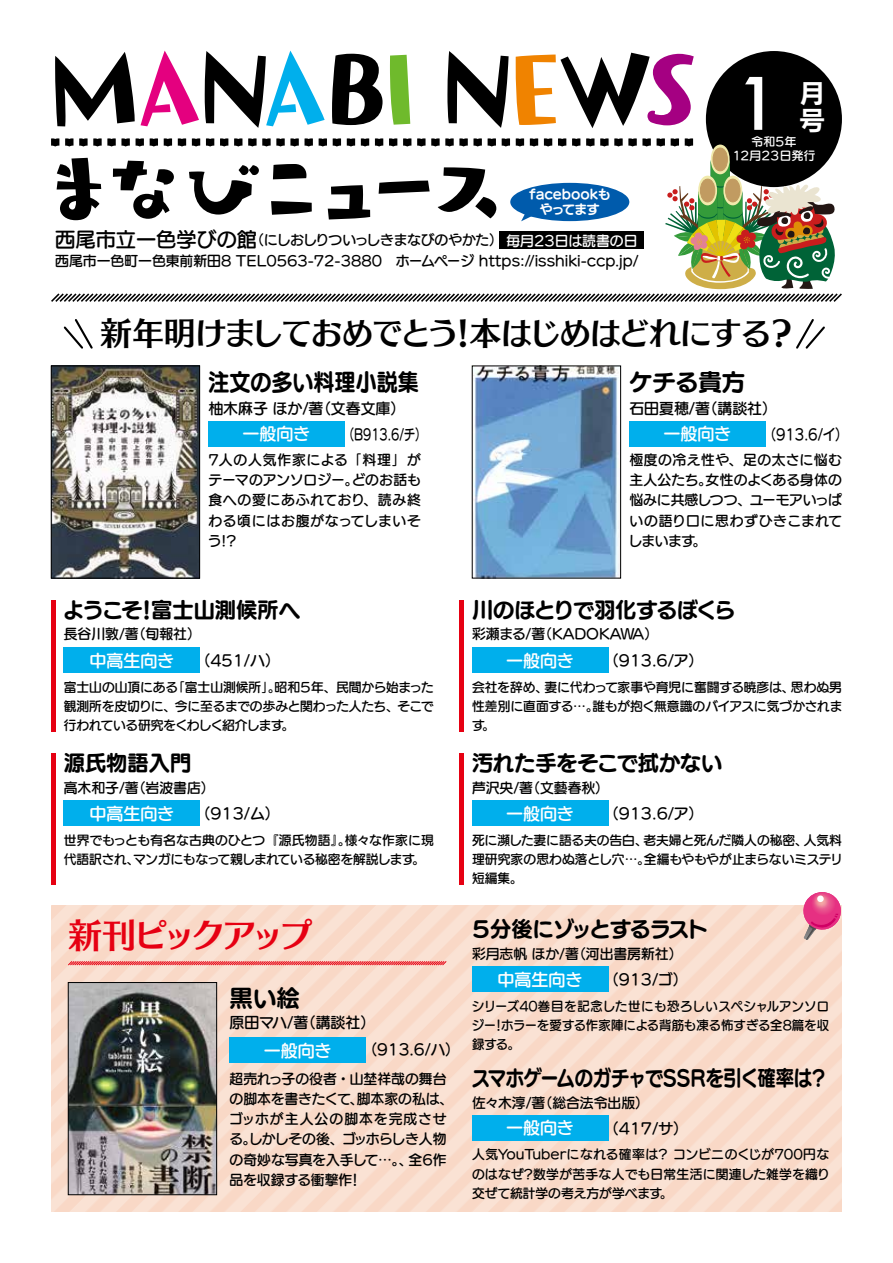
<style>
.page{position:relative;width:893px;height:1263px;background:#fff}
.page>*{position:absolute;margin:0;border:0;box-sizing:border-box;transform-origin:0 0}
.t1{font:104.1px "Baby Pop Std EB";letter-spacing:-.05em;color:#000}
.t2{font:91.35px "Baby Pop Std EB";letter-spacing:-.28em;color:#000}
.t3{font:500 70.2px "Futura";color:#fff}
.t4{font:34.05px "Skip Std B";letter-spacing:-.13em;color:#e60012}
.t5{font:31.95px "Skip Std B";letter-spacing:-.06em;color:#000}
.t6{font:25.5px/26.5px "UD Kakugo Large Pr 6 N B";color:#fff}
.t7{font:23.4px "UD Marugo Large Pr 6 N B";color:#000;scale:.9 1}
.t8{font:23.4px "UD Marugo Large Pr 6 N B";color:#000}
.t9{font:21.3px "UD Marugo Large Pr 6 N B";letter-spacing:-.01em;color:#000}
.t10{font:21.3px "UD Marugo Large Pr 6 N B";letter-spacing:-.01em;color:#000;scale:.86 1}
.t11{font:21.3px "UD Marugo Large Pr 6 N B";letter-spacing:-.045em;color:#000}
.t12{font:21.3px "UD Marugo Large Pr 6 N B";letter-spacing:-.07em;color:#000}
.t13{font:16.95px "UD Marugo Large Pr 6 N DB";color:#fff}
.t14{font:14.85px "UD Marugo Large Pr 6 N DB";color:#000}
.t15{font:14.85px "UD Marugo Large Pr 6 N DB";color:#000;scale:.74 1}
.t16{font:14.85px "UD Marugo Large Pr 6 N DB";color:#000;scale:.85 1}
.t17{font:13.8px/20.2px "UD Marugo Large Pr 6 N DB";color:#000}
.t18{font:12.75px/19.2px "UD Marugo Large Pr 6 N DB";color:#000;text-align:justify}
.t19{font:12.75px/14.9px "UD Marugo Large Pr 6 N B";color:#fff;text-align:center}
.t20{font:11.7px/13.8px "UD Marugo Large Pr 6 N DB";letter-spacing:.03em;color:#fff;text-align:center}
.s1{color:#e4007f}
.s2{color:#00afec}
.s3{color:#6fba2c}
.s4{color:#f08300}
.s5{color:#a50082}
.s6{font-size:20.25px}
.s7{color:#fff}
</style>
<div class="page">
<svg style="left:51px;top:138px;width:8px;height:9px"></svg>
<svg style="left:65px;top:138px;width:79px;height:9px"></svg>
<svg style="left:150px;top:138px;width:8px;height:9px"></svg>
<svg style="left:164px;top:138px;width:8px;height:9px"></svg>
<svg style="left:178px;top:138px;width:8px;height:9px"></svg>
<svg style="left:192px;top:138px;width:8px;height:9px"></svg>
<svg style="left:206px;top:138px;width:8px;height:9px"></svg>
<svg style="left:220px;top:138px;width:8px;height:9px"></svg>
<svg style="left:234px;top:138px;width:79px;height:9px"></svg>
<svg style="left:319px;top:138px;width:8px;height:9px"></svg>
<svg style="left:333px;top:138px;width:8px;height:9px"></svg>
<svg style="left:347px;top:138px;width:8px;height:9px"></svg>
<svg style="left:361px;top:138px;width:8px;height:9px"></svg>
<svg style="left:375px;top:138px;width:8px;height:9px"></svg>
<svg style="left:389px;top:138px;width:8px;height:9px"></svg>
<svg style="left:403px;top:138px;width:8px;height:9px"></svg>
<svg style="left:417px;top:138px;width:79px;height:9px"></svg>
<svg style="left:502px;top:138px;width:8px;height:9px"></svg>
<svg style="left:516px;top:138px;width:8px;height:9px"></svg>
<svg style="left:530px;top:138px;width:8px;height:9px"></svg>
<svg style="left:544px;top:138px;width:8px;height:9px"></svg>
<svg style="left:558px;top:138px;width:8px;height:9px"></svg>
<svg style="left:572px;top:138px;width:8px;height:9px"></svg>
<svg style="left:586px;top:138px;width:79px;height:9px"></svg>
<svg style="left:671px;top:138px;width:8px;height:9px"></svg>
<svg style="left:685px;top:138px;width:8px;height:9px"></svg>
<div style="left:706px;top:51px;width:136px;height:136px;background:#000;border-radius:50%"></div>
<img style="left:474px;top:368px;width:145px;height:208px">
<div style="left:472px;top:366px;width:149px;height:212px;border:1px solid #000"></div>
<img style="left:53px;top:368px;width:145px;height:208px">
<div style="left:51px;top:366px;width:149px;height:212px;border:1px solid #000"></div>
<img style="left:51px;top:906px;width:791px;height:306px">
<div style="left:64px;top:647px;width:136px;height:26px;background:#00afec"></div>
<div style="left:472px;top:800px;width:136px;height:26px;background:#00afec"></div>
<hr style="left:51px;top:600px;width:4px;height:131px;background:#e60012">
<hr style="left:459px;top:753px;width:4px;height:131px;background:#e60012">
<div style="left:629px;top:421px;width:136px;height:25px;background:#00afec"></div>
<div style="left:208px;top:421px;width:136px;height:25px;background:#00afec"></div>
<div style="left:472px;top:647px;width:136px;height:26px;background:#00afec"></div>
<hr style="left:459px;top:600px;width:4px;height:131px;background:#e60012">
<div style="left:64px;top:800px;width:136px;height:26px;background:#00afec"></div>
<hr style="left:51px;top:753px;width:4px;height:131px;background:#e60012">
<div style="left:472px;top:966px;width:136px;height:26px;background:#00afec"></div>
<div style="left:472px;top:1115px;width:136px;height:26px;background:#00afec"></div>
<img style="left:70px;top:984px;width:145px;height:209px">
<div style="left:68px;top:982px;width:149px;height:213px;border:1px solid #000"></div>
<div style="left:230px;top:1037px;width:136px;height:26px;background:#00afec"></div>
<img style="left:796px;top:905px;width:5px;height:20px">
<svg style="left:801px;top:892px;width:41px;height:48px;background:#e882a6"></svg>
<svg style="left:67px;top:960px;width:380px;height:6px;background:#f18381"></svg>
<svg style="left:63px;top:319px;width:30px;height:30px"></svg>
<svg style="left:796px;top:319px;width:29px;height:30px"></svg>
<svg style="left:711px;top:145px;width:19px;height:29px"></svg>
<div style="left:713px;top:148px;width:14px;height:23px;background:#c19b61;border-radius:50%"></div>
<div style="left:713px;top:148px;width:15px;height:23px;border:1px solid #c19b61;border-radius:50%"></div>
<svg style="left:51px;top:160px;width:791px;height:142px"></svg>
<h1 class="t1" style="left:47px;top:5px;width:652px">M<span class="s1">A</span>N<span class="s2">A</span>B<span class="s3">I</span> N<span class="s4">E</span>W<span class="s5">S</span></h1>
<h2 class="t2" style="left:34px;top:115px;width:483px">まなびニュース</h2>
<p class="t19" style="left:529px;top:188px;width:83px">facebookもやってます</p>
<p class="t17" style="left:55px;top:230px;width:585px;line-height:21.3px"><span class="s6">西尾市立一色学びの館</span>（にしおしりついっしきまなびのやかた）<span class="s7">毎月23日は読書の日</span>西尾市一色町一色東前新田8 TEL0563-72-3880　ホームページ https://isshiki-ccp.jp/</p>
<h3 class="t3" style="left:735px;top:56px;width:45px">1</h3>
<h3 class="t6" style="left:799px;top:81px;width:27px">月号</h3>
<p class="t20" style="left:732px;top:135px;width:85px">令和5年<br>12月23日発行</p>
<h3 class="t5" style="left:100px;top:309px;width:698px">新年明けましておめでとう！本はじめはどれにする？</h3>
<h3 class="t8" style="left:629px;top:369px;width:117px">ケチる貴方</h3>
<p class="t14" style="left:629px;top:400px;width:149px">石田夏穂/著（講談社）</p>
<h3 class="t7" style="left:208px;top:369px;width:235px">注文の多い料理小説集</h3>
<p class="t14" style="left:208px;top:400px;width:199px">柚木麻子 ほか/著（文春文庫）</p>
<h3 class="t13" style="left:242px;top:424px;width:69px">一般向き</h3>
<p class="t15" style="left:343px;top:427px;width:114px">（B913.6/チ）</p>
<h3 class="t13" style="left:663px;top:424px;width:69px">一般向き</h3>
<p class="t16" style="left:763px;top:427px;width:101px">（913.6/イ）</p>
<p class="t17" style="left:208px;top:450px;width:215px;text-align:justify">7人の人気作家による「料理」がテーマのアンソロジー。どのお話も食への愛にあふれており、読み終わる頃にはお腹がなってしまいそう!?</p>
<p class="t17" style="left:628px;top:450px;width:215px;text-align:justify">極度の冷え性や、足の太さに悩む主人公たち。女性のよくある身体の悩みに共感しつつ、ユーモアいっぱいの語り口に思わずひきこまれてしまいます。</p>
<h3 class="t9" style="left:63px;top:598px;width:238px">ようこそ！富士山測候所へ</h3>
<p class="t17" style="left:64px;top:624px;width:139px">長谷川敦/著（旬報社）</p>
<h3 class="t13" style="left:89px;top:651px;width:86px">中高生向き</h3>
<p class="t14" style="left:196px;top:652px;width:86px">（451/ハ）</p>
<p class="t18" style="left:64px;top:678px;width:372px">富士山の山頂にある「富士山測候所」。昭和５年、民間から始まった観測所を皮切りに、今に至るまでの歩みと関わった人たち、そこで行われている研究をくわしく紹介します。</p>
<h3 class="t11" style="left:472px;top:598px;width:265px">川のほとりで羽化するぼくら</h3>
<p class="t17" style="left:472px;top:624px;width:188px">彩瀬まる/著（KADOKAWA）</p>
<p class="t18" style="left:472px;top:678px;width:372px">会社を辞め、妻に代わって家事や育児に奮闘する暁彦は、思わぬ男性差別に直面する…。誰もが抱く無意識のバイアスに気づかされます。</p>
<h3 class="t13" style="left:506px;top:651px;width:69px">一般向き</h3>
<p class="t14" style="left:604px;top:652px;width:101px">（913.6/ア）</p>
<h3 class="t9" style="left:64px;top:751px;width:129px">源氏物語入門</h3>
<p class="t17" style="left:64px;top:778px;width:152px">高木和子/著（岩波書店）</p>
<p class="t18" style="left:64px;top:831px;width:371px">世界でもっとも有名な古典のひとつ『源氏物語』。様々な作家に現代語訳され、マンガにもなって親しまれている秘密を解説します。</p>
<h3 class="t9" style="left:472px;top:751px;width:252px">汚れた手をそこで拭かない</h3>
<p class="t17" style="left:472px;top:778px;width:139px">芦沢央/著（文藝春秋）</p>
<h3 class="t13" style="left:89px;top:804px;width:86px">中高生向き</h3>
<p class="t14" style="left:196px;top:805px;width:86px">（913/ム）</p>
<p class="t14" style="left:604px;top:805px;width:101px">（913.6/ア）</p>
<h3 class="t13" style="left:506px;top:804px;width:69px">一般向き</h3>
<p class="t18" style="left:472px;top:831px;width:372px">死に瀕した妻に語る夫の告白、老夫婦と死んだ隣人の秘密、人気料理研究家の思わぬ落とし穴…。全編もやもやが止まらないミステリ短編集。</p>
<h3 class="t4" style="left:68px;top:910px;width:246px">新刊ピックアップ</h3>
<h3 class="t8" style="left:230px;top:985px;width:72px">黒い絵</h3>
<p class="t14" style="left:230px;top:1014px;width:147px">原田マハ/著（講談社）</p>
<h3 class="t13" style="left:264px;top:1041px;width:69px">一般向き</h3>
<p class="t14" style="left:363px;top:1041px;width:99px">（913.6/ハ）</p>
<p class="t17" style="left:229px;top:1069px;width:226px">超売れっ子の役者・山埜祥哉の舞台の脚本を書きたくて、脚本家の私は、ゴッホが主人公の脚本を完成させる。しかしその後、ゴッホらしき人物の奇妙な写真を入手して…。、全6作品を収録する衝撃作！</p>
<h3 class="t12" style="left:470px;top:917px;width:239px">５分後にゾッとするラスト</h3>
<p class="t17" style="left:472px;top:944px;width:212px">彩月志帆 ほか/著（河出書房新社）</p>
<p class="t18" style="left:472px;top:996px;width:359px">シリーズ40巻目を記念した世にも恐ろしいスペシャルアンソロジー！ホラーを愛する作家陣による背筋も凍る怖すぎる全8篇を収録する。</p>
<h3 class="t13" style="left:498px;top:970px;width:86px">中高生向き</h3>
<p class="t14" style="left:604px;top:971px;width:85px">（913/ゴ）</p>
<h3 class="t10" style="left:472px;top:1066px;width:412px">スマホゲームのガチャでSSRを引く確率は?</h3>
<p class="t17" style="left:472px;top:1093px;width:179px">佐々木淳/著（総合法令出版）</p>
<p class="t18" style="left:472px;top:1145px;width:360px">人気YouTuberになれる確率は? コンビニのくじが700円なのはなぜ?数学が苦手な人でも日常生活に関連した雑学を織り交ぜて統計学の考え方が学べます。</p>
<h3 class="t13" style="left:506px;top:1119px;width:69px">一般向き</h3>
<p class="t14" style="left:604px;top:1120px;width:86px">（417/サ）</p>
</div>
